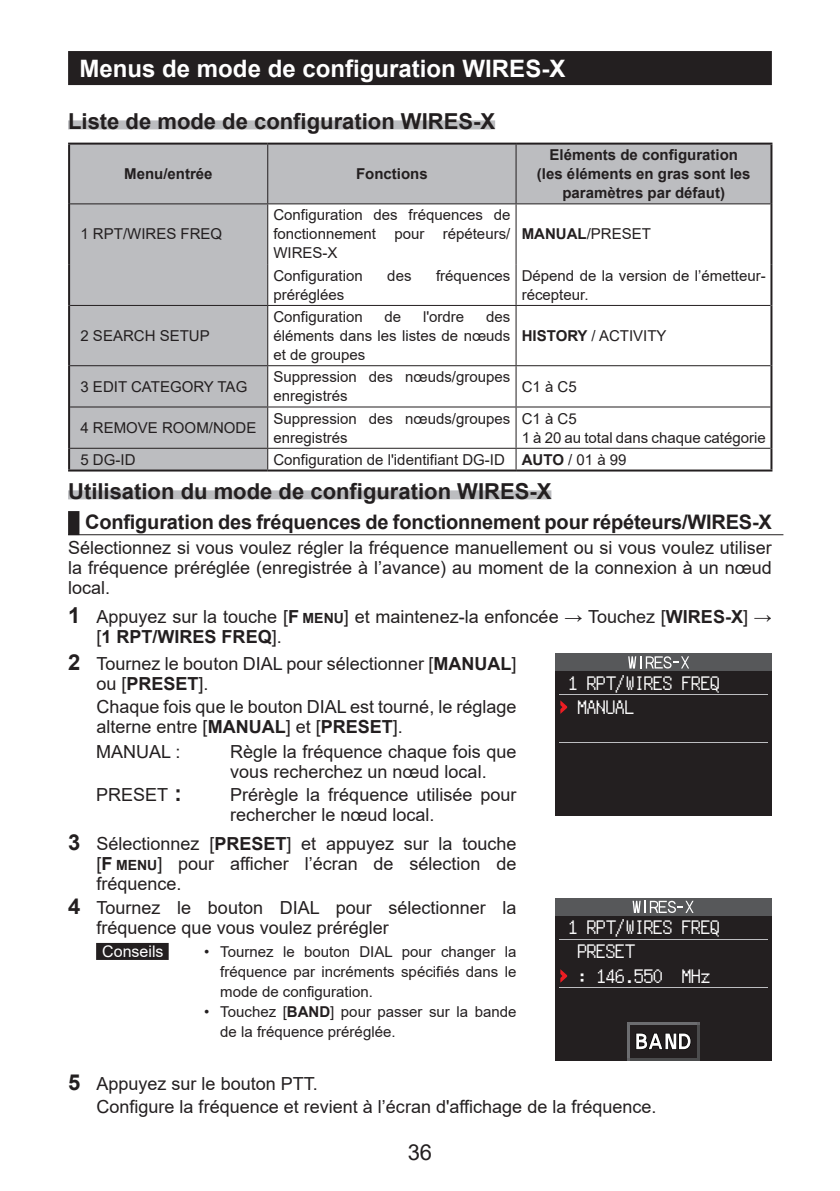
<style>
.page{position:relative;width:840px;height:1191px;background:#fff}
.page>*{position:absolute;margin:0;border:0;box-sizing:border-box;transform-origin:0 0}
.t1{font:700 24px "Arial";color:#fff}
.t2{font:700 22px "Arial";color:#231f20}
.t3{font:22px "Arial";color:#231f20}
.t4{font:700 20px "Arial";letter-spacing:-.01em;color:#231f20}
.t5{font:19px/24.4px "JF Dot K14 2004 Regular";color:#fff}
.t6{font:18px/20px "Arial";color:#231f20}
.t7{font:16px "Arial";color:#fff}
.t8{font:15px/19px "Arial";color:#231f20}
.t9{font:700 15px/19px "Arial";color:#231f20;text-align:center}
.s1{font-weight:700}
.s2{font-weight:700;font-size:22px}
.s3{font-weight:700;font-size:14px}
</style>
<div class="page">
<div style="left:68px;top:51px;width:703px;height:34px;background:#231f20"></div>
<div style="left:68px;top:120px;width:427px;height:9px;background:#bcbdc0"></div>
<div style="left:68px;top:490px;width:483px;height:9px;background:#bcbdc0"></div>
<div style="left:68px;top:511px;width:11px;height:24px;background:#231f20"></div>
<hr style="left:68px;top:534px;width:715px;height:1px;background:#231f20">
<svg style="left:70px;top:145px;width:700px;height:324px"></svg>
<hr style="left:267px;top:145px;width:1px;height:58px;background:#231f20">
<hr style="left:267px;top:204px;width:1px;height:60px;background:#231f20">
<hr style="left:267px;top:264px;width:1px;height:41px;background:#231f20">
<hr style="left:267px;top:306px;width:1px;height:59px;background:#231f20">
<hr style="left:70px;top:365px;width:197px;height:1px;background:#231f20">
<hr style="left:267px;top:366px;width:1px;height:40px;background:#231f20">
<hr style="left:70px;top:406px;width:197px;height:1px;background:#231f20">
<hr style="left:267px;top:407px;width:1px;height:41px;background:#231f20">
<hr style="left:70px;top:448px;width:197px;height:1px;background:#231f20">
<svg style="left:267px;top:449px;width:1px;height:20px"></svg>
<hr style="left:68px;top:143px;width:199px;height:2px;background:#231f20">
<hr style="left:68px;top:145px;width:2px;height:59px;background:#231f20">
<hr style="left:267px;top:143px;width:248px;height:2px;background:#231f20">
<hr style="left:68px;top:204px;width:2px;height:60px;background:#231f20">
<hr style="left:68px;top:264px;width:2px;height:41px;background:#231f20">
<hr style="left:68px;top:305px;width:2px;height:61px;background:#231f20">
<hr style="left:68px;top:366px;width:2px;height:41px;background:#231f20">
<hr style="left:68px;top:407px;width:2px;height:41px;background:#231f20">
<hr style="left:68px;top:448px;width:2px;height:21px;background:#231f20">
<hr style="left:68px;top:469px;width:199px;height:2px;background:#231f20">
<hr style="left:267px;top:469px;width:248px;height:2px;background:#231f20">
<hr style="left:267px;top:365px;width:248px;height:1px;background:#231f20">
<hr style="left:267px;top:406px;width:248px;height:1px;background:#231f20">
<hr style="left:267px;top:448px;width:248px;height:1px;background:#231f20">
<hr style="left:515px;top:143px;width:257px;height:2px;background:#231f20">
<hr style="left:515px;top:145px;width:1px;height:58px;background:#231f20">
<hr style="left:515px;top:204px;width:1px;height:60px;background:#231f20">
<hr style="left:515px;top:264px;width:1px;height:41px;background:#231f20">
<hr style="left:515px;top:306px;width:1px;height:59px;background:#231f20">
<hr style="left:515px;top:366px;width:1px;height:40px;background:#231f20">
<hr style="left:515px;top:365px;width:255px;height:1px;background:#231f20">
<hr style="left:515px;top:406px;width:255px;height:1px;background:#231f20">
<hr style="left:515px;top:407px;width:1px;height:41px;background:#231f20">
<hr style="left:515px;top:448px;width:255px;height:1px;background:#231f20">
<svg style="left:515px;top:449px;width:1px;height:20px"></svg>
<hr style="left:515px;top:469px;width:257px;height:2px;background:#231f20">
<hr style="left:770px;top:145px;width:2px;height:59px;background:#231f20">
<hr style="left:770px;top:204px;width:2px;height:60px;background:#231f20">
<hr style="left:770px;top:264px;width:2px;height:41px;background:#231f20">
<hr style="left:770px;top:305px;width:2px;height:61px;background:#231f20">
<hr style="left:770px;top:366px;width:2px;height:41px;background:#231f20">
<hr style="left:770px;top:407px;width:2px;height:41px;background:#231f20">
<hr style="left:770px;top:448px;width:2px;height:21px;background:#231f20">
<hr style="left:70px;top:305px;width:197px;height:1px;background:#231f20">
<hr style="left:267px;top:305px;width:248px;height:1px;background:#231f20">
<hr style="left:515px;top:305px;width:255px;height:1px;background:#231f20">
<hr style="left:70px;top:203px;width:197px;height:1px;background:#231f20">
<hr style="left:267px;top:203px;width:248px;height:1px;background:#231f20">
<hr style="left:515px;top:203px;width:255px;height:1px;background:#231f20">
<div style="left:554px;top:653px;width:217px;height:163px;background:#231f20"></div>
<div style="left:554px;top:653px;width:217px;height:18px;background:#57585a"></div>
<hr style="left:558px;top:694px;width:209px;height:1px;background:#bcbdc0">
<hr style="left:558px;top:742px;width:209px;height:1px;background:#bcbdc0">
<svg style="left:628px;top:656px;width:60px;height:12px"></svg>
<svg style="left:560px;top:700px;width:7px;height:14px"></svg>
<div style="left:96px;top:943px;width:73px;height:17px;background:#231f20"></div>
<div style="left:554px;top:898px;width:217px;height:162px;background:#231f20"></div>
<div style="left:554px;top:898px;width:217px;height:17px;background:#57585a"></div>
<hr style="left:558px;top:938px;width:209px;height:1px;background:#bcbdc0">
<svg style="left:560px;top:969px;width:7px;height:13px"></svg>
<svg style="left:632px;top:900px;width:61px;height:13px"></svg>
<hr style="left:558px;top:987px;width:209px;height:1px;background:#bcbdc0">
<hr style="left:627px;top:1022px;width:72px;height:2px;background:#6c6d70">
<hr style="left:627px;top:1058px;width:71px;height:2px;background:#4b4c4d">
<hr style="left:627px;top:1022px;width:2px;height:38px;background:#6c6d70">
<hr style="left:697px;top:1022px;width:2px;height:38px;background:#4b4c4d">
<svg style="left:635px;top:1033px;width:55px;height:16px"></svg>
<h1 class="t1" style="left:79px;top:51px;width:487px">Menus de mode de configuration WIRES-X</h1>
<p class="t2" style="left:68px;top:106px;width:428px">Liste de mode de configuration WIRES-X</p>
<p class="t9" style="left:124px;top:165px;width:90px">Menu/entrée</p>
<p class="t9" style="left:356px;top:165px;width:73px">Fonctions</p>
<p class="t9" style="left:536px;top:146px;width:215px">Eléments de configuration (les éléments en gras sont les paramètres par défaut)</p>
<p class="t8" style="left:80px;top:225px;width:143px">1 RPT/WIRES FREQ</p>
<p class="t8" style="left:80px;top:326px;width:131px">2 SEARCH SETUP</p>
<p class="t8" style="left:273px;top:206px;width:238px;text-align:justify">Configuration des fréquences de fonctionnement pour répéteurs/ WIRES-X</p>
<p class="t8" style="left:273px;top:266px;width:91px">Configuration</p>
<p class="t8" style="left:387px;top:266px;width:26px">des</p>
<p class="t8" style="left:436px;top:266px;width:76px">fréquences</p>
<p class="t8" style="left:273px;top:285px;width:72px">préréglées</p>
<p class="t8" style="left:273px;top:307px;width:91px">Configuration</p>
<p class="t8" style="left:384px;top:307px;width:18px">de</p>
<p class="t8" style="left:423px;top:307px;width:43px">l'ordre</p>
<p class="t8" style="left:273px;top:307px;width:238px;text-align:justify;text-indent:213px">des éléments dans les listes de nœuds et de groupes</p>
<p class="t8" style="left:521px;top:225px;width:131px"><span class="s1">MANUAL</span>/PRESET</p>
<p class="t8" style="left:521px;top:266px;width:245px">Dépend de la version de l’émetteur&shy;récepteur.</p>
<p class="t8" style="left:521px;top:326px;width:146px"><span class="s1">HISTORY</span> / ACTIVITY</p>
<p class="t8" style="left:80px;top:377px;width:168px">3 EDIT CATEGORY TAG</p>
<p class="t8" style="left:273px;top:367px;width:238px">Suppression des nœuds/groupes enregistrés</p>
<p class="t8" style="left:521px;top:377px;width:57px">C1 à C5</p>
<p class="t8" style="left:80px;top:418px;width:177px">4 REMOVE ROOM/NODE</p>
<p class="t8" style="left:273px;top:409px;width:238px">Suppression des nœuds/groupes enregistrés</p>
<p class="t8" style="left:521px;top:409px;width:245px">C1 à C5<br>1 à 20 au total dans chaque catégorie</p>
<p class="t8" style="left:80px;top:450px;width:57px">5 DG-ID</p>
<p class="t8" style="left:273px;top:450px;width:354px">Configuration de l'identifiant DG-ID <span class="s1">AUTO</span> / 01 à 99</p>
<p class="t2" style="left:68px;top:475px;width:484px">Utilisation du mode de configuration WIRES-X</p>
<p class="t4" style="left:85px;top:507px;width:687px">Configuration des fréquences de fonctionnement pour répéteurs/WIRES-X</p>
<p class="t6" style="left:68px;top:538px;width:705px;text-align:justify">Sélectionnez si vous voulez régler la fréquence manuellement ou si vous voulez utiliser la fréquence préréglée (enregistrée à l’avance) au moment de la connexion à un nœud local.</p>
<p class="t6" style="left:96px;top:606px;width:676px;text-indent:-28px"><span class="s2">1</span> Appuyez sur la touche [<span class="s1">F</span> <span class="s3">MENU</span>] et maintenez-la enfoncée → Touchez [<span class="s1">WIRES-X</span>] <span class="s1">→ </span>[<span class="s1">1 RPT/WIRES FREQ</span>].</p>
<p class="t6" style="left:96px;top:653px;width:421px;text-indent:-28px"><span class="s2">2</span> Tournez le bouton DIAL pour sélectionner [<span class="s1">MANUAL</span>] ou [<span class="s1">PRESET</span>].</p>
<p class="t6" style="left:96px;top:696px;width:421px">Chaque fois que le bouton DIAL est tourné, le réglage alterne entre [<span class="s1">MANUAL</span>] et [<span class="s1">PRESET</span>].</p>
<p class="t6" style="left:96px;top:741px;width:86px">MANUAL :</p>
<p class="t6" style="left:230px;top:741px;width:287px">Règle la fréquence chaque fois que vous recherchez un nœud local.</p>
<p class="t6" style="left:96px;top:784px;width:87px">PRESET <span class="s2">:</span></p>
<p class="t6" style="left:230px;top:784px;width:287px">Prérègle la fréquence utilisée pour rechercher le nœud local.</p>
<p class="t6" style="left:96px;top:833px;width:421px;text-align:justify;text-indent:-28px"><span class="s2">3</span> Sélectionnez [<span class="s1">PRESET</span>] et appuyez sur la touche [<span class="s1">F</span> <span class="s3">MENU</span>] pour afficher l’écran de sélection de fréquence.</p>
<p class="t5" style="left:577px;top:670px;width:144px;text-indent:-9px">1 RPT/WIRES FREQ<br>MANUAL</p>
<p class="t6" style="left:96px;top:897px;width:421px;text-indent:-28px"><span class="s2">4</span> Tournez le bouton DIAL pour sélectionner la fréquence que vous voulez prérégler</p>
<p class="t7" style="left:102px;top:940px;width:63px">Conseils</p>
<p class="t8" style="left:220px;top:941px;width:297px;line-height:20px;text-align:justify;text-indent:-16px">• Tournez le bouton DIAL pour changer la fréquence par incréments spécifiés dans le mode de configuration.</p>
<p class="t8" style="left:220px;top:1001px;width:297px;line-height:20px;text-indent:-16px">• Touchez [<span class="s1">BAND</span>] pour passer sur la bande de la fréquence préréglée.</p>
<p class="t5" style="left:577px;top:915px;width:144px;text-indent:-9px">1 RPT/WIRES FREQ<br>PRESET<br>: 146.550 MHz</p>
<p class="t6" style="left:96px;top:1072px;width:561px;line-height:22.8px;text-indent:-28px"><span class="s2">5</span> Appuyez sur le bouton PTT.<br>Configure la fréquence et revient à l’écran d'affichage de la fréquence.</p>
<p class="t3" style="left:407px;top:1136px;width:26px">36</p>
</div>
